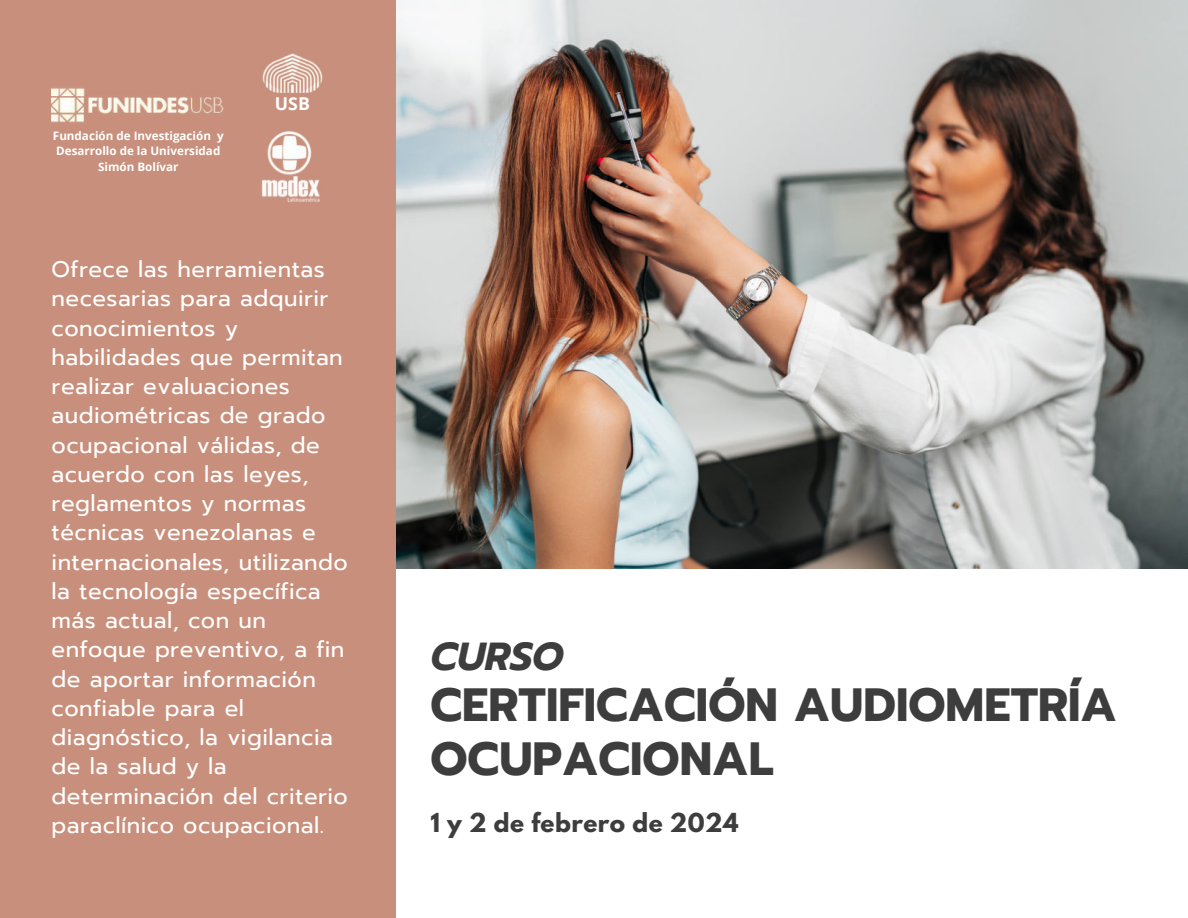
<style>
.page{position:relative;width:1188px;height:918px;background:#fff}
.page>*{position:absolute;margin:0;border:0;box-sizing:border-box;transform-origin:0 0}
.t1{font:700 46.5px/54px "Prompt";color:#3d3d3d}
.t2{font:italic 700 39px "Prompt";color:#3d3d3d}
.t3{font:700 23.25px "League Spartan";letter-spacing:.02em;color:#3d3d3d}
.t4{font:22.5px/29.2px "Prompt";letter-spacing:.02em;color:#fff}
.t5{font:700 17.7px "Open Sans";color:#fff}
.t6{font:700 11.7px/15.5px "Open Sans";color:#fff;text-align:center}
</style>
<div class="page">
<div style="left:0;top:0;width:396px;height:918px;background:#c8907c"></div>
<img style="left:396px;top:0;width:792px;height:569px">
<img style="left:52px;top:88px;width:172px;height:35px">
<img style="left:262px;top:53px;width:61px;height:40px">
<img style="left:261px;top:131px;width:59px;height:71px">
<p class="t6" style="left:53px;top:128px;width:172px">Fundación de Investigación y<br>Desarrollo de la Universidad<br>Simón Bolívar</p>
<p class="t5" style="left:275px;top:91px;width:36px">USB</p>
<p class="t4" style="left:52px;top:255px;width:298px">Ofrece las herramientas necesarias para adquirir conocimientos y habilidades que permitan realizar evaluaciones audiométricas de grado ocupacional válidas, de acuerdo con las leyes, reglamentos y normas técnicas venezolanas e internacionales, utilizando la tecnología específica más actual, con un enfoque preventivo, a fin de aportar información confiable para el diagnóstico, la vigilancia de la salud y la determinación del criterio paraclínico ocupacional.</p>
<h2 class="t2" style="left:430px;top:627px;width:134px">CURSO</h2>
<h1 class="t1" style="left:430px;top:678px;width:688px">CERTIFICACIÓN AUDIOMETRÍA<br>OCUPACIONAL</h1>
<p class="t3" style="left:430px;top:804px;width:310px">1 y 2 de febrero de 2024</p>
</div>
